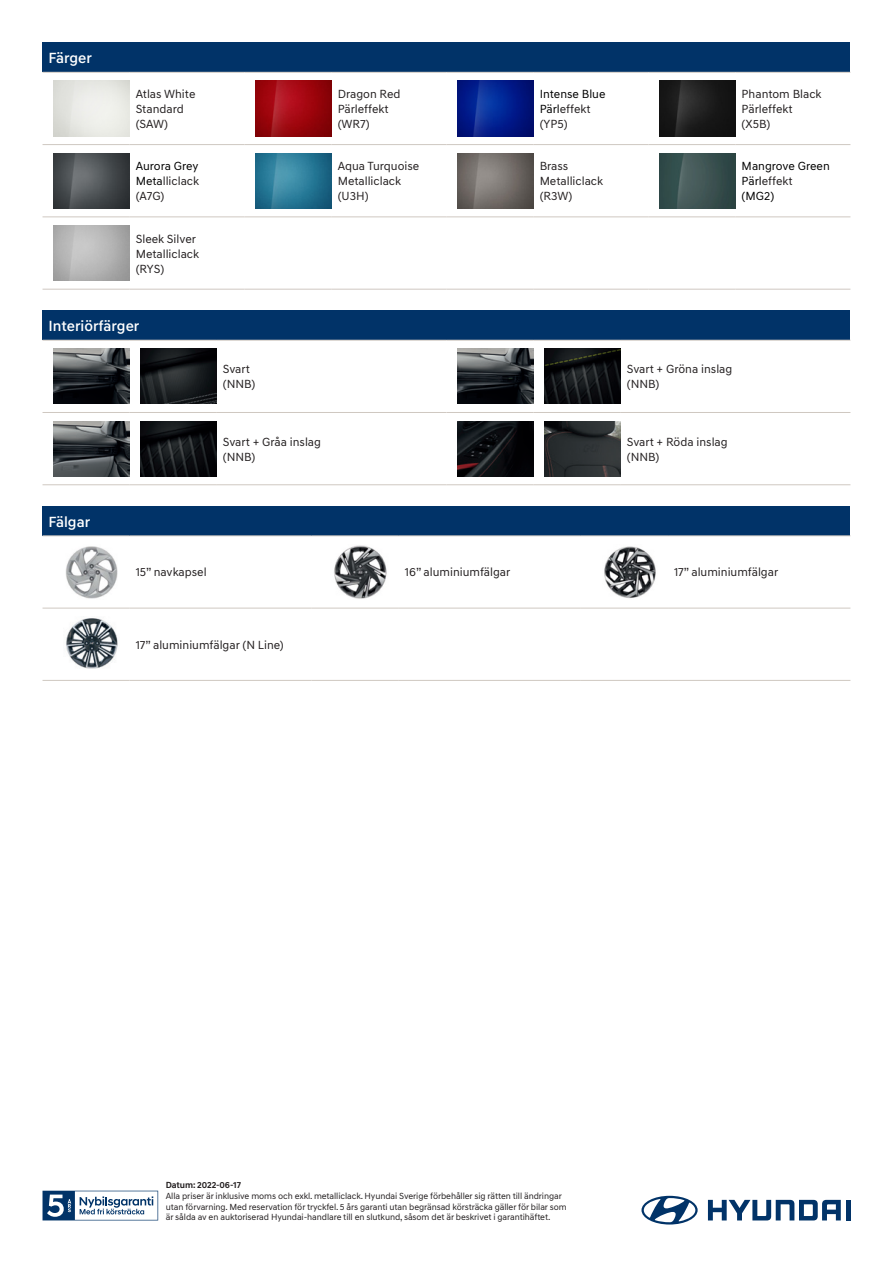
<style>
.page{position:relative;width:893px;height:1263px;background:#fff}
.page>*{position:absolute;margin:0;border:0;box-sizing:border-box;transform-origin:0 0}
.t1{font:500 15px "Hyundai Sans Text";color:#fff}
.t2{font:12px/15px "Hyundai Sans Text";color:#231f20}
.t3{font:12px/15px "Hyundai Sans Text";color:#000}
.t4{font:9px/10.8px "Hyundai Sans Text";letter-spacing:-.01em;color:#231f20}
.t5{font:700 9px "Hyundai Sans Text";letter-spacing:-.01em;color:#231f20}
.s1{color:#231f20}
</style>
<div class="page">
<svg style="left:708px;top:1200px;width:133px;height:20px"></svg>
<div style="left:845px;top:1200px;width:5px;height:20px;background:#013368"></div>
<svg style="left:641px;top:1196px;width:57px;height:28px"></svg>
<svg style="left:43px;top:1191px;width:115px;height:29px"></svg>
<div style="left:43px;top:43px;width:807px;height:29px;background:#013368"></div>
<hr style="left:244px;top:72px;width:88px;height:1px;background:#cfc8c1">
<hr style="left:43px;top:72px;width:87px;height:1px;background:#cfc8c1">
<hr style="left:446px;top:72px;width:88px;height:1px;background:#cfc8c1">
<hr style="left:43px;top:289px;width:87px;height:1px;background:#cfc8c1">
<hr style="left:244px;top:289px;width:88px;height:1px;background:#cfc8c1">
<hr style="left:446px;top:289px;width:88px;height:1px;background:#cfc8c1">
<hr style="left:648px;top:289px;width:88px;height:1px;background:#cfc8c1">
<hr style="left:332px;top:72px;width:114px;height:1px;background:#cfc8c1">
<hr style="left:130px;top:72px;width:114px;height:1px;background:#cfc8c1">
<hr style="left:534px;top:72px;width:114px;height:1px;background:#cfc8c1">
<hr style="left:244px;top:144px;width:88px;height:1px;background:#cfc8c1">
<hr style="left:332px;top:144px;width:114px;height:1px;background:#cfc8c1">
<hr style="left:130px;top:289px;width:114px;height:1px;background:#cfc8c1">
<hr style="left:332px;top:289px;width:114px;height:1px;background:#cfc8c1">
<hr style="left:534px;top:289px;width:114px;height:1px;background:#cfc8c1">
<hr style="left:736px;top:289px;width:114px;height:1px;background:#cfc8c1">
<hr style="left:648px;top:72px;width:88px;height:1px;background:#cfc8c1">
<hr style="left:648px;top:144px;width:88px;height:1px;background:#cfc8c1">
<hr style="left:736px;top:72px;width:114px;height:1px;background:#cfc8c1">
<hr style="left:736px;top:144px;width:114px;height:1px;background:#cfc8c1">
<hr style="left:446px;top:144px;width:88px;height:1px;background:#cfc8c1">
<hr style="left:446px;top:217px;width:88px;height:1px;background:#cfc8c1">
<hr style="left:43px;top:144px;width:87px;height:1px;background:#cfc8c1">
<hr style="left:43px;top:217px;width:87px;height:1px;background:#cfc8c1">
<hr style="left:244px;top:217px;width:88px;height:1px;background:#cfc8c1">
<hr style="left:648px;top:217px;width:88px;height:1px;background:#cfc8c1">
<hr style="left:534px;top:144px;width:114px;height:1px;background:#cfc8c1">
<hr style="left:534px;top:217px;width:114px;height:1px;background:#cfc8c1">
<hr style="left:130px;top:144px;width:114px;height:1px;background:#cfc8c1">
<hr style="left:130px;top:217px;width:114px;height:1px;background:#cfc8c1">
<hr style="left:332px;top:217px;width:114px;height:1px;background:#cfc8c1">
<hr style="left:736px;top:217px;width:114px;height:1px;background:#cfc8c1">
<img style="left:255px;top:81px;width:77px;height:55px">
<img style="left:457px;top:81px;width:77px;height:55px">
<img style="left:659px;top:81px;width:77px;height:55px">
<img style="left:53px;top:153px;width:77px;height:55px">
<img style="left:255px;top:153px;width:77px;height:55px">
<img style="left:457px;top:153px;width:77px;height:55px">
<img style="left:659px;top:153px;width:77px;height:55px">
<div style="left:43px;top:310px;width:807px;height:30px;background:#013368"></div>
<hr style="left:43px;top:340px;width:87px;height:1px;background:#cfc8c1">
<hr style="left:130px;top:340px;width:87px;height:1px;background:#cfc8c1">
<hr style="left:217px;top:340px;width:229px;height:1px;background:#cfc8c1">
<hr style="left:446px;top:340px;width:88px;height:1px;background:#cfc8c1">
<hr style="left:534px;top:340px;width:87px;height:1px;background:#cfc8c1">
<hr style="left:621px;top:340px;width:229px;height:1px;background:#cfc8c1">
<hr style="left:43px;top:412px;width:87px;height:1px;background:#cfc8c1">
<hr style="left:130px;top:412px;width:87px;height:1px;background:#cfc8c1">
<hr style="left:217px;top:412px;width:229px;height:1px;background:#cfc8c1">
<hr style="left:446px;top:412px;width:88px;height:1px;background:#cfc8c1">
<hr style="left:534px;top:412px;width:87px;height:1px;background:#cfc8c1">
<hr style="left:621px;top:412px;width:229px;height:1px;background:#cfc8c1">
<hr style="left:43px;top:484px;width:87px;height:1px;background:#cfc8c1">
<hr style="left:130px;top:484px;width:87px;height:1px;background:#cfc8c1">
<hr style="left:217px;top:484px;width:229px;height:1px;background:#cfc8c1">
<hr style="left:446px;top:484px;width:88px;height:1px;background:#cfc8c1">
<hr style="left:534px;top:484px;width:87px;height:1px;background:#cfc8c1">
<hr style="left:621px;top:484px;width:229px;height:1px;background:#cfc8c1">
<img style="left:53px;top:349px;width:77px;height:55px">
<img style="left:140px;top:349px;width:77px;height:55px">
<img style="left:457px;top:349px;width:77px;height:55px">
<img style="left:544px;top:349px;width:77px;height:55px">
<img style="left:53px;top:421px;width:77px;height:55px">
<img style="left:140px;top:421px;width:77px;height:55px">
<img style="left:457px;top:421px;width:77px;height:55px">
<img style="left:544px;top:421px;width:77px;height:55px">
<div style="left:43px;top:506px;width:807px;height:30px;background:#013368"></div>
<hr style="left:43px;top:535px;width:87px;height:1px;background:#cfc8c1">
<hr style="left:312px;top:535px;width:87px;height:1px;background:#cfc8c1">
<hr style="left:581px;top:535px;width:87px;height:1px;background:#cfc8c1">
<hr style="left:130px;top:535px;width:182px;height:1px;background:#cfc8c1">
<hr style="left:399px;top:535px;width:182px;height:1px;background:#cfc8c1">
<hr style="left:668px;top:535px;width:182px;height:1px;background:#cfc8c1">
<hr style="left:43px;top:608px;width:87px;height:1px;background:#cfc8c1">
<hr style="left:130px;top:608px;width:182px;height:1px;background:#cfc8c1">
<hr style="left:312px;top:608px;width:87px;height:1px;background:#cfc8c1">
<hr style="left:399px;top:608px;width:182px;height:1px;background:#cfc8c1">
<hr style="left:581px;top:608px;width:87px;height:1px;background:#cfc8c1">
<hr style="left:668px;top:608px;width:182px;height:1px;background:#cfc8c1">
<hr style="left:43px;top:680px;width:87px;height:1px;background:#cfc8c1">
<hr style="left:130px;top:680px;width:182px;height:1px;background:#cfc8c1">
<hr style="left:312px;top:680px;width:87px;height:1px;background:#cfc8c1">
<hr style="left:399px;top:680px;width:182px;height:1px;background:#cfc8c1">
<hr style="left:581px;top:680px;width:87px;height:1px;background:#cfc8c1">
<hr style="left:668px;top:680px;width:182px;height:1px;background:#cfc8c1">
<img style="left:66px;top:546px;width:52px;height:53px">
<img style="left:334px;top:545px;width:53px;height:54px">
<img style="left:604px;top:546px;width:52px;height:53px">
<img style="left:66px;top:618px;width:52px;height:51px">
<p class="t1" style="left:49px;top:49px;width:45px">Färger</p>
<p class="t2" style="left:136px;top:86px;width:61px">Atlas White<br>Standard (SAW)</p>
<p class="t2" style="left:338px;top:86px;width:64px">Dragon Red<br>Pärleffekt (WR7)</p>
<p class="t3" style="left:540px;top:86px;width:67px">Intense Blue<br>Pärl<span class="s1">effekt (YP5)</span></p>
<p class="t2" style="left:742px;top:86px;width:81px">Phantom Black<br>Pärleffekt (X5B)</p>
<p class="t3" style="left:136px;top:159px;width:65px;text-align:justify">Aurora Grey Meta<span class="s1">lliclack (A7G)</span></p>
<p class="t2" style="left:338px;top:159px;width:83px">Aqua Turquoise<br>Metalliclack (U3H)</p>
<p class="t2" style="left:540px;top:159px;width:65px">Brass<br>Metalliclack (R3W)</p>
<p class="t3" style="left:742px;top:159px;width:90px">Mangrove Green<br>Pärl<span class="s1">effekt<br></span>(MG2)</p>
<p class="t2" style="left:136px;top:231px;width:65px">Sleek Silver<br>Metalliclack (RYS)</p>
<p class="t1" style="left:49px;top:317px;width:92px">Interiörfärger</p>
<p class="t1" style="left:49px;top:512px;width:43px">Fälgar</p>
<p class="t2" style="left:223px;top:362px;width:34px">Svart (NNB)</p>
<p class="t2" style="left:627px;top:362px;width:107px">Svart + Gröna inslag (NNB)</p>
<p class="t2" style="left:223px;top:434px;width:100px">Svart + Gråa inslag (NNB)</p>
<p class="t2" style="left:627px;top:434px;width:102px">Svart + Röda inslag (NNB)</p>
<p class="t2" style="left:136px;top:565px;width:72px">15” navkapsel</p>
<p class="t2" style="left:405px;top:565px;width:107px">16” aluminiumfälgar</p>
<p class="t2" style="left:674px;top:565px;width:106px">17” aluminiumfälgar</p>
<p class="t2" style="left:136px;top:637px;width:150px">17” aluminiumfälgar (N Line)</p>
<p class="t5" style="left:166px;top:1179px;width:77px">Datum: 2022-06-17</p>
<p class="t4" style="left:166px;top:1190px;width:402px">Alla priser är inklusive moms och exkl. metalliclack. Hyundai Sverige förbehåller sig rätten till ändringar utan förvarning. Med reservation för tryckfel. 5 års garanti utan begränsad körsträcka gäller för bilar som är sålda av en auktoriserad Hyundai-handlare till en slutkund, såsom det är beskrivet i garantihäftet.</p>
</div>
